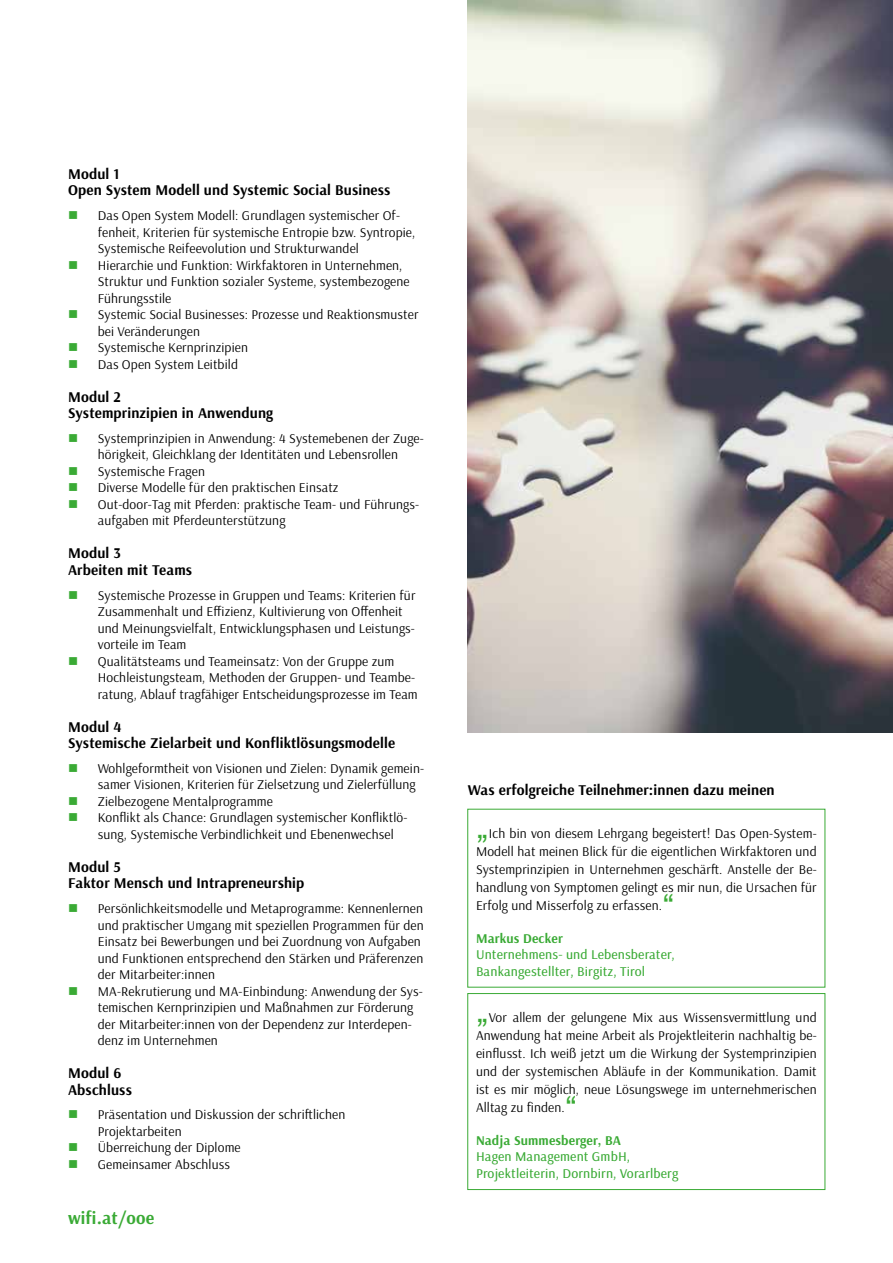
<style>
.page{position:relative;width:893px;height:1263px;background:#fff}
.page>*{position:absolute;margin:0;border:0;box-sizing:border-box;transform-origin:0 0}
.t1{font:700 18px "Arsenal Two";letter-spacing:.01em;color:#3aaa35}
.t2{font:700 15px/16.5px "Arsenal Two";letter-spacing:.01em;color:#000}
.t3{font:13.5px/16.5px "Arsenal Two";letter-spacing:.01em;color:#000}
.t4{font:500 13.5px/16.5px "Arsenal Two";letter-spacing:.01em;color:#3aaa35}
.t5{font:700 13.5px "Arsenal Two";letter-spacing:.01em;color:#3aaa35}
.s1{font-family:"Geneva";font-size:25.5px;color:#3aaa35}
</style>
<div class="page">
<img style="left:468px;top:0;width:425px;height:732px">
<div style="left:467px;top:993px;width:358px;height:197px;border:1px solid #3aaa35"></div>
<p class="t2" style="left:68px;top:166px;width:324px">Modul 1<br>Open System Modell und Systemic Social Business</p>
<p class="t3" style="left:98px;top:207px;width:322px">Das Open System Modell: Grundlagen systemischer Of&shy;fenheit, Kriterien für systemische Entropie bzw. Syntropie, Systemische Reifeevolution und Strukturwandel<br>Hierarchie und Funktion: Wirkfaktoren in Unternehmen, Struktur und Funktion sozialer Systeme, systembezogene Führungsstile<br>Systemic Social Businesses: Prozesse und Reaktionsmuster bei Veränderungen<br>Systemische Kernprinzipien<br>Das Open System Leitbild</p>
<p class="t2" style="left:68px;top:389px;width:207px">Modul 2<br>Systemprinzipien in Anwendung</p>
<p class="t3" style="left:98px;top:430px;width:328px">Systemprinzipien in Anwendung: 4 Systemebenen der Zuge&shy;hörigkeit, Gleichklang der Identitäten und Lebensrollen Systemische Fragen<br>Diverse Modelle für den praktischen Einsatz<br>Out-door-Tag mit Pferden: praktische Team- und Führungs&shy;aufgaben mit Pferdeunterstützung</p>
<p class="t2" style="left:68px;top:545px;width:126px">Modul 3<br>Arbeiten mit Teams</p>
<p class="t3" style="left:98px;top:587px;width:321px">Systemische Prozesse in Gruppen und Teams: Kriterien für Zusammenhalt und Effizienz, Kultivierung von Offenheit und Meinungsvielfalt, Entwicklungsphasen und Leistungs&shy;vorteile im Team<br>Qualitätsteams und Teameinsatz: Von der Gruppe zum Hochleistungsteam, Methoden der Gruppen- und Teambe&shy;ratung, Ablauf tragfähiger Entscheidungsprozesse im Team</p>
<p class="t2" style="left:68px;top:719px;width:329px">Modul 4<br>Systemische Zielarbeit und Konfliktlösungsmodelle</p>
<p class="t3" style="left:98px;top:760px;width:328px">Wohlgeformtheit von Visionen und Zielen: Dynamik gemein&shy;samer Visionen, Kriterien für Zielsetzung und Zielerfüllung Zielbezogene Mentalprogramme<br>Konflikt als Chance: Grundlagen systemischer Konfliktlö&shy;sung, Systemische Verbindlichkeit und Ebenenwechsel</p>
<p class="t2" style="left:68px;top:859px;width:238px">Modul 5<br>Faktor Mensch und Intrapreneurship</p>
<p class="t3" style="left:98px;top:900px;width:327px">Persönlichkeitsmodelle und Metaprogramme: Kennenlernen und praktischer Umgang mit speziellen Programmen für den Einsatz bei Bewerbungen und bei Zuordnung von Aufgaben und Funktionen entsprechend den Stärken und Präferenzen der Mitarbeiter:innen<br>MA-Rekrutierung und MA-Einbindung: Anwendung der Sys&shy;temischen Kernprinzipien und Maßnahmen zur Förderung der Mitarbeiter:innen von der Dependenz zur Interdepen&shy;denz im Unternehmen</p>
<p class="t2" style="left:68px;top:1065px;width:65px">Modul 6<br>Abschluss</p>
<p class="t3" style="left:98px;top:1107px;width:249px">Präsentation und Diskussion der schriftlichen<br>Projektarbeiten<br>Überreichung der Diplome<br>Gemeinsamer Abschluss</p>
<h1 class="t1" style="left:68px;top:1207px;width:88px">wifi.at/ooe</h1>
<p class="t2" style="left:468px;top:782px;width:308px">Was erfolgreiche Teilnehmer:innen dazu meinen</p>
<p class="t3" style="left:476px;top:824px;width:342px;line-height:18px;text-align:justify"><span class="s1">„</span>Ich bin von diesem Lehrgang begeistert! Das Open-System-Modell hat meinen Blick für die eigentlichen Wirkfaktoren und Systemprinzipien in Unternehmen geschärft. Anstelle der Be&shy;handlung von Symptomen gelingt es mir nun, die Ursachen für Erfolg und Misserfolg zu erfassen.<span class="s1">“</span></p>
<p class="t5" style="left:476px;top:930px;width:88px">Markus Decker</p>
<p class="t4" style="left:476px;top:946px;width:200px">Unternehmens- und Lebensberater,<br>Bankangestellter, Birgitz, Tirol</p>
<p class="t3" style="left:476px;top:1008px;width:342px;line-height:18px;text-align:justify"><span class="s1">„</span>Vor allem der gelungene Mix aus Wissensvermittlung und Anwendung hat meine Arbeit als Projektleiterin nachhaltig be&shy;einflusst. Ich weiß jetzt um die Wirkung der Systemprinzipien und der systemischen Abläufe in der Kommunikation. Damit ist es mir möglich, neue Lösungswege im unternehmerischen Alltag zu finden.<span class="s1">“</span></p>
<p class="t5" style="left:476px;top:1132px;width:147px">Nadja Summesberger, BA</p>
<p class="t4" style="left:476px;top:1149px;width:204px">Hagen Management GmbH,<br>Projektleiterin, Dornbirn, Vorarlberg</p>
</div>
